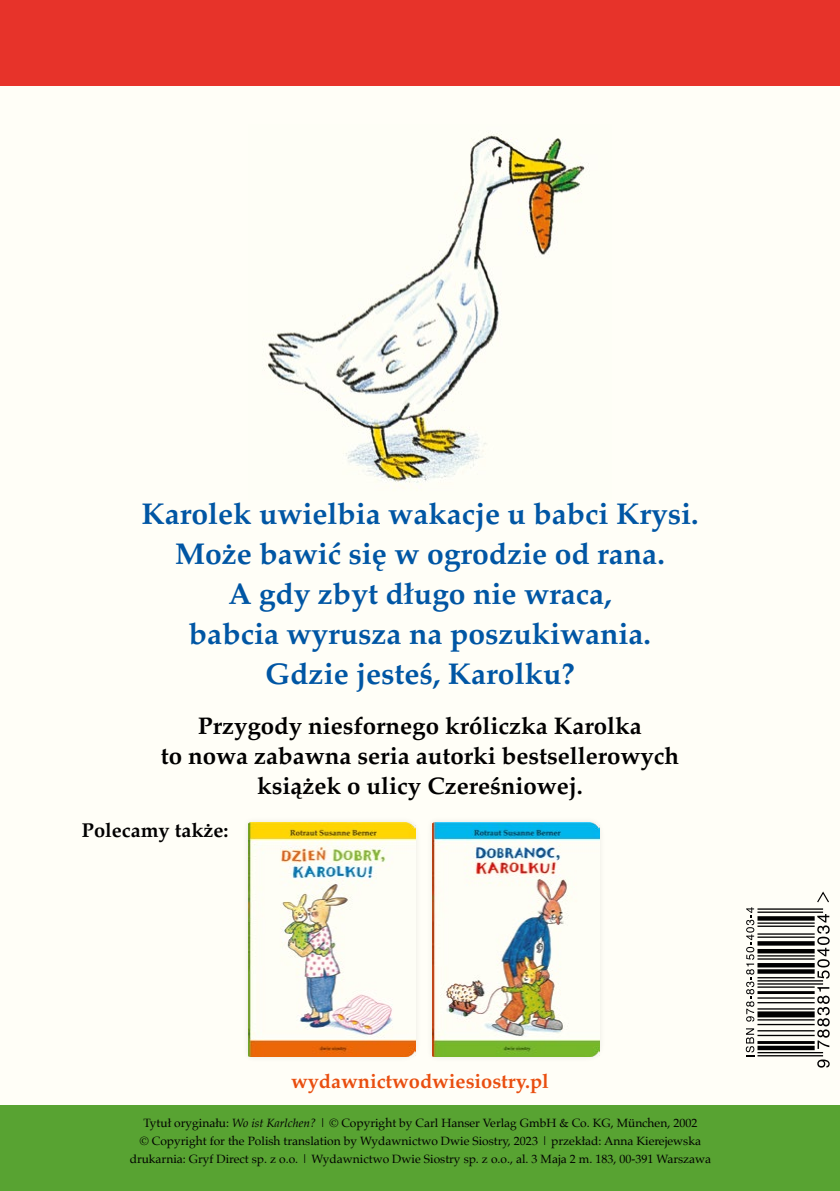
<style>
.page{position:relative;width:840px;height:1191px;background:#fff}
.page>*{position:absolute;margin:0;border:0;box-sizing:border-box;transform-origin:0 0}
.t1{font:700 30px/40px "Palatino";color:#0056a4;text-align:center}
.t2{font:700 24px/30px "Palatino";color:#000;text-align:center}
.t3{font:700 20px "Palatino";color:#e94e0f}
.t4{font:700 20px "Palatino";color:#000}
.t5{font:12px/18px "Palatino";color:#000;text-align:center}
.s1{font-style:italic}
</style>
<div class="page">
<div style="left:0;top:0;width:839px;height:1191px;background:#fffef7"></div>
<div style="left:0;top:1106px;width:839px;height:85px;background:#58a332"></div>
<div style="left:0;top:0;width:839px;height:85px;background:#e7332a"></div>
<img style="left:268px;top:134px;width:317px;height:349px">
<hr style="left:839px;top:0;width:1px;height:1191px;background:#ffd618">
<svg style="left:745px;top:891px;width:84px;height:176px"></svg>
<div style="left:242px;top:816px;width:179px;height:246px;background:#fbfaf3"></div>
<img style="left:248px;top:822px;width:167px;height:234px">
<div style="left:426px;top:816px;width:179px;height:246px;background:#fbfaf3"></div>
<img style="left:432px;top:822px;width:167px;height:234px">
<h1 class="t1" style="left:141px;top:493px;width:558px">Karolek uwielbia wakacje u babci Krysi.<br>Może bawić się w ogrodzie od rana.<br>A gdy zbyt długo nie wraca,<br>babcia wyrusza na poszukiwania.<br>Gdzie jesteś, Karolku?</h1>
<h2 class="t2" style="left:161px;top:710px;width:519px">Przygody niesfornego króliczka Karolka<br>to nowa zabawna seria autorki bestsellerowych książek o ulicy Czereśniowej.</h2>
<h3 class="t4" style="left:82px;top:813px;width:148px">Polecamy także:</h3>
<h3 class="t3" style="left:291px;top:1064px;width:259px">wydawnictwodwiesiostry.pl</h3>
<p class="t5" style="left:130px;top:1114px;width:582px">Tytuł oryginału: <span class="s1">Wo ist Karlchen? |</span> © Copyright by Carl Hanser Verlag GmbH &amp; Co. KG, München, 2002<br>© Copyright for the Polish translation by Wydawnictwo Dwie Siostry, 2023 | przekład: Anna Kierejewska drukarnia: Gryf Direct sp. z o.o. | Wydawnictwo Dwie Siostry sp. z o.o., al. 3 Maja 2 m. 183, 00-391 Warszawa</p>
</div>
